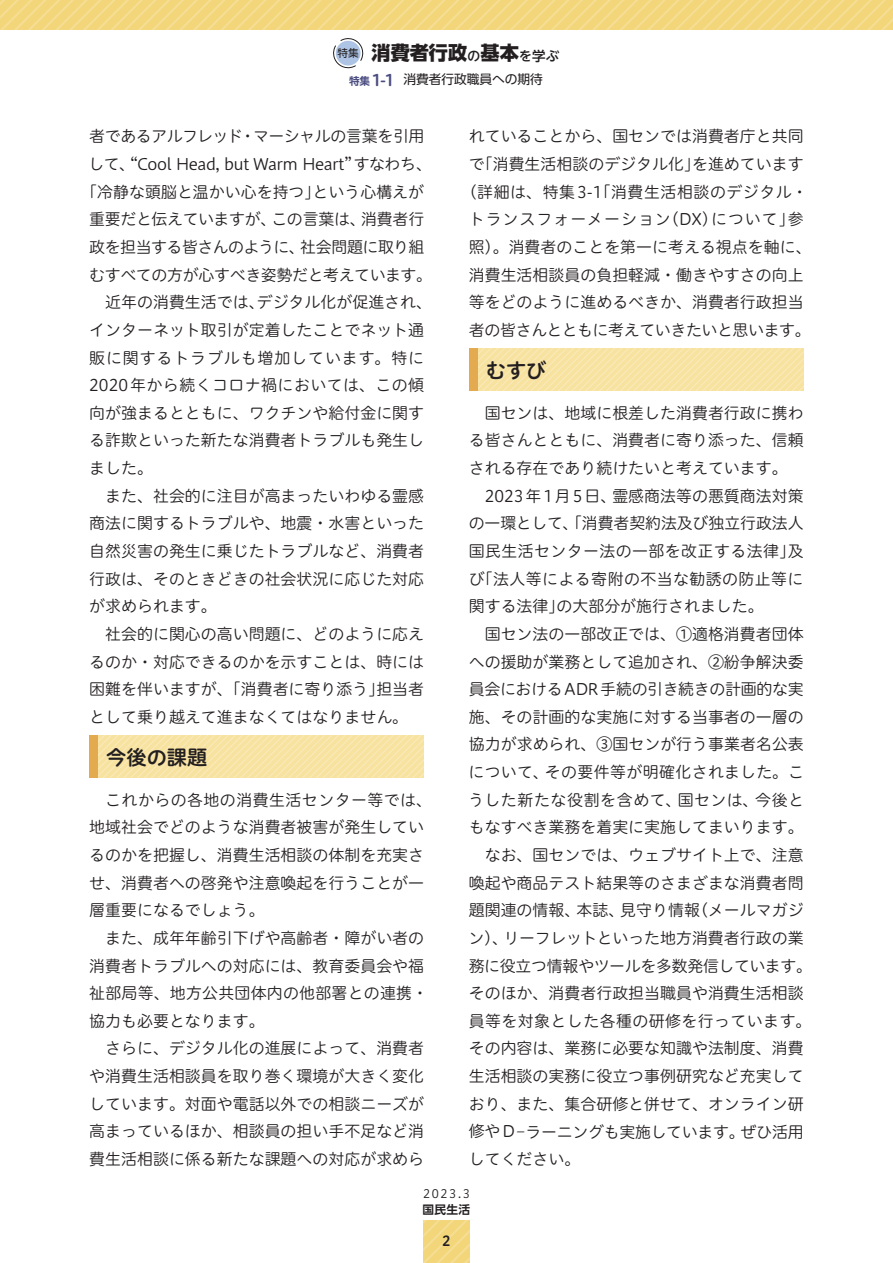
<style>
.page{position:relative;width:893px;height:1263px;background:#fff}
.page>*{position:absolute;margin:0;border:0;box-sizing:border-box;transform-origin:0 0}
.t1{font:20.25px "Hiragino UD Sans R Std W6";color:#231f20}
.t2{font:800 19.2px "UD Shin Go NT Pro";color:#231f20}
.t3{font:15.9px/27.6px "Hiragino UD Sans R Std W3";color:#231f20;text-align:justify}
.t4{font:15.9px "Hiragino UD Sans R Std W3";letter-spacing:-.02em;color:#231f20}
.t5{font:15.9px "Hiragino UD Sans R Std W3";letter-spacing:-.03em;color:#231f20}
.t6{font:15.9px "Hiragino UD Sans R Std W3";letter-spacing:.025em;color:#231f20}
.t7{font:15.9px "Hiragino UD Sans R Std W3";letter-spacing:-.035em;color:#231f20}
.t8{font:15.9px "Hiragino UD Sans R Std W3";letter-spacing:-.025em;color:#231f20}
.t9{font:15.9px "Hiragino UD Sans R Std W3";letter-spacing:.02em;color:#231f20}
.t10{font:15.9px "Hiragino UD Sans R Std W3";letter-spacing:.035em;color:#231f20}
.t11{font:15.9px "Hiragino UD Sans R Std W3";letter-spacing:.055em;color:#231f20}
.t12{font:13.8px "Hiragino UD Sans R Std W6";color:#231f20}
.t13{font:12.75px "UD Shin Go Pro";letter-spacing:-.005em;color:#231f20}
.t14{font:11.7px "Hiragino UD Sans R Std W3";color:#231f20}
.t15{font:700 11.7px "UD Shin Go Pro De";color:#231f20}
.s1{font-weight:500;font-size:13.35px}
.s2{font-family:"Shin M Go Pro De";font-weight:700;font-size:10.65px;color:#4b4d81}
.s3{font-family:"Hiragino UD Sans R Std W6";font-size:15.9px;color:#4b4d81}
</style>
<div class="page">
<svg style="left:423px;top:1220px;width:47px;height:43px;background:#f3d77f"></svg>
<svg style="left:0;top:0;width:893px;height:30px;background:#f3d77f"></svg>
<svg style="left:333px;top:38px;width:31px;height:31px"></svg>
<svg style="left:98px;top:736px;width:326px;height:42px;background:#f7e3a4"></svg>
<div style="left:89px;top:736px;width:9px;height:42px;background:#e4aa50"></div>
<svg style="left:477px;top:349px;width:327px;height:42px;background:#f7e3a4"></svg>
<div style="left:469px;top:349px;width:8px;height:42px;background:#e4aa50"></div>
<p class="t2" style="left:338px;top:37px;width:223px"><sup>特集</sup> 消費者行政<span class="s1">の</span>基本<span class="s1">を学ぶ</span></p>
<p class="t13" style="left:349px;top:69px;width:195px"><span class="s2">特集</span> <span class="s3">1-1</span> 消費者行政職員への期待</p>
<p class="t5" style="left:89px;top:124px;width:337px">者であるアルフレッド・マーシャルの言葉を引用</p>
<p class="t5" style="left:89px;top:152px;width:345px">して、“Cool Head, but Warm Heart”すなわち、</p>
<p class="t3" style="left:81px;top:177px;width:344px">「冷静な頭脳と温かい心を持つ」という心構えが</p>
<p class="t3" style="left:89px;top:205px;width:337px">重要だと伝えていますが、この言葉は、消費者行</p>
<p class="t7" style="left:89px;top:235px;width:337px">政を担当する皆さんのように、社会問題に取り組</p>
<p class="t8" style="left:89px;top:263px;width:345px">むすべての方が心すべき姿勢だと考えています。</p>
<p class="t3" style="left:105px;top:288px;width:328px">近年の消費生活では、デジタル化が促進され、</p>
<p class="t3" style="left:89px;top:315px;width:336px">インターネット取引が定着したことでネット通</p>
<p class="t11" style="left:89px;top:346px;width:336px">販に関するトラブルも増加しています。特に</p>
<p class="t6" style="left:89px;top:373px;width:336px">2020年から続くコロナ禍においては、この傾</p>
<p class="t3" style="left:89px;top:398px;width:336px">向が強まるとともに、ワクチンや給付金に関す</p>
<p class="t3" style="left:89px;top:426px;width:336px">る詐欺といった新たな消費者トラブルも発生し</p>
<p class="t3" style="left:89px;top:453px;width:65px">ました。</p>
<p class="t3" style="left:105px;top:481px;width:320px">また、社会的に注目が高まったいわゆる霊感</p>
<p class="t3" style="left:89px;top:509px;width:336px">商法に関するトラブルや、地震・水害といった</p>
<p class="t3" style="left:89px;top:536px;width:336px">自然災害の発生に乗じたトラブルなど、消費者</p>
<p class="t3" style="left:89px;top:564px;width:336px">行政は、そのときどきの社会状況に応じた対応</p>
<p class="t3" style="left:89px;top:592px;width:129px">が求められます。</p>
<p class="t3" style="left:105px;top:619px;width:320px">社会的に関心の高い問題に、どのように応え</p>
<p class="t3" style="left:89px;top:647px;width:336px">るのか・対応できるのかを示すことは、時には</p>
<p class="t3" style="left:89px;top:674px;width:336px">困難を伴いますが、「消費者に寄り添う」担当者</p>
<p class="t3" style="left:89px;top:702px;width:320px">として乗り越えて進まなくてはなりません。</p>
<p class="t1" style="left:106px;top:741px;width:102px">今後の課題</p>
<p class="t3" style="left:89px;top:785px;width:344px;text-align:left;text-indent:16px">これからの各地の消費生活センター等では、地域社会でどのような消費者被害が発生しているのかを把握し、消費生活相談の体制を充実させ、消費者への啓発や注意喚起を行うことが一層重要になるでしょう。</p>
<p class="t3" style="left:89px;top:923px;width:340px;text-align:left;text-indent:16px">また、成年年齢引下げや高齢者・障がい者の消費者トラブルへの対応には、教育委員会や福祉部局等、地方公共団体内の他部署との連携・協力も必要となります。</p>
<p class="t3" style="left:89px;top:1034px;width:336px;text-indent:16px">さらに、デジタル化の進展によって、消費者や消費生活相談員を取り巻く環境が大きく変化しています。対面や電話以外での相談ニーズが高まっているほか、相談員の担い手不足など消費生活相談に係る新たな課題への対応が求めら</p>
<p class="t3" style="left:461px;top:122px;width:352px;text-align:center">れていることから、国センでは消費者庁と共同で「消費生活相談のデジタル化」を進めています（詳細は、特集3-1「消費生活相談のデジタル・トランスフォーメーション（DX）について」参照）。消費者のことを第一に考える視点を軸に、消費生活相談員の負担軽減・働きやすさの向上等をどのように進めるべきか、消費者行政担当者の皆さんとともに考えていきたいと思います。</p>
<p class="t1" style="left:486px;top:355px;width:62px">むすび</p>
<p class="t3" style="left:469px;top:398px;width:336px;text-indent:16px">国センは、地域に根差した消費者行政に携わる皆さんとともに、消費者に寄り添った、信頼される存在であり続けたいと考えています。</p>
<p class="t3" style="left:469px;top:481px;width:337px;text-indent:16px">2023年1月5日、霊感商法等の悪質商法対策の一環として、「消費者契約法及び独立行政法人国民生活センター法の一部を改正する法律」及び「法人等による寄附の不当な勧誘の防止等に関する法律」の大部分が施行されました。</p>
<p class="t3" style="left:485px;top:619px;width:320px">国セン法の一部改正では、①適格消費者団体</p>
<p class="t3" style="left:469px;top:647px;width:336px">への援助が業務として追加され、②紛争解決委</p>
<p class="t4" style="left:469px;top:677px;width:337px">員会におけるADR手続の引き続きの計画的な実</p>
<p class="t3" style="left:469px;top:702px;width:336px">施、その計画的な実施に対する当事者の一層の</p>
<p class="t3" style="left:469px;top:730px;width:336px">協力が求められ、③国センが行う事業者名公表</p>
<p class="t9" style="left:469px;top:760px;width:337px">について、その要件等が明確化されました。こ</p>
<p class="t10" style="left:468px;top:788px;width:337px">うした新たな役割を含めて、国センは、今後と</p>
<p class="t3" style="left:469px;top:813px;width:336px">もなすべき業務を着実に実施してまいります。</p>
<p class="t3" style="left:485px;top:840px;width:320px">なお、国センでは、ウェブサイト上で、注意</p>
<p class="t3" style="left:469px;top:868px;width:336px">喚起や商品テスト結果等のさまざまな消費者問</p>
<p class="t3" style="left:469px;top:896px;width:336px">題関連の情報、本誌、見守り情報（メールマガジ</p>
<p class="t3" style="left:469px;top:923px;width:337px">ン）、リーフレットといった地方消費者行政の業</p>
<p class="t4" style="left:469px;top:953px;width:345px">務に役立つ情報やツールを多数発信しています。</p>
<p class="t3" style="left:469px;top:978px;width:336px">そのほか、消費者行政担当職員や消費生活相談</p>
<p class="t6" style="left:469px;top:1009px;width:344px">員等を対象とした各種の研修を行っています。</p>
<p class="t3" style="left:469px;top:1034px;width:336px">その内容は、業務に必要な知識や法制度、消費</p>
<p class="t3" style="left:469px;top:1061px;width:336px">生活相談の実務に役立つ事例研究など充実して</p>
<p class="t3" style="left:469px;top:1089px;width:336px">おり、また、集合研修と併せて、オンライン研</p>
<p class="t4" style="left:469px;top:1119px;width:337px">修やD―ラーニングも実施しています。ぜひ活用</p>
<p class="t3" style="left:469px;top:1144px;width:113px">してください。</p>
<p class="t14" style="left:423px;top:1185px;width:48px">2023.3</p>
<p class="t15" style="left:423px;top:1200px;width:49px">国民生活</p>
<p class="t12" style="left:442px;top:1231px;width:10px">2</p>
</div>
